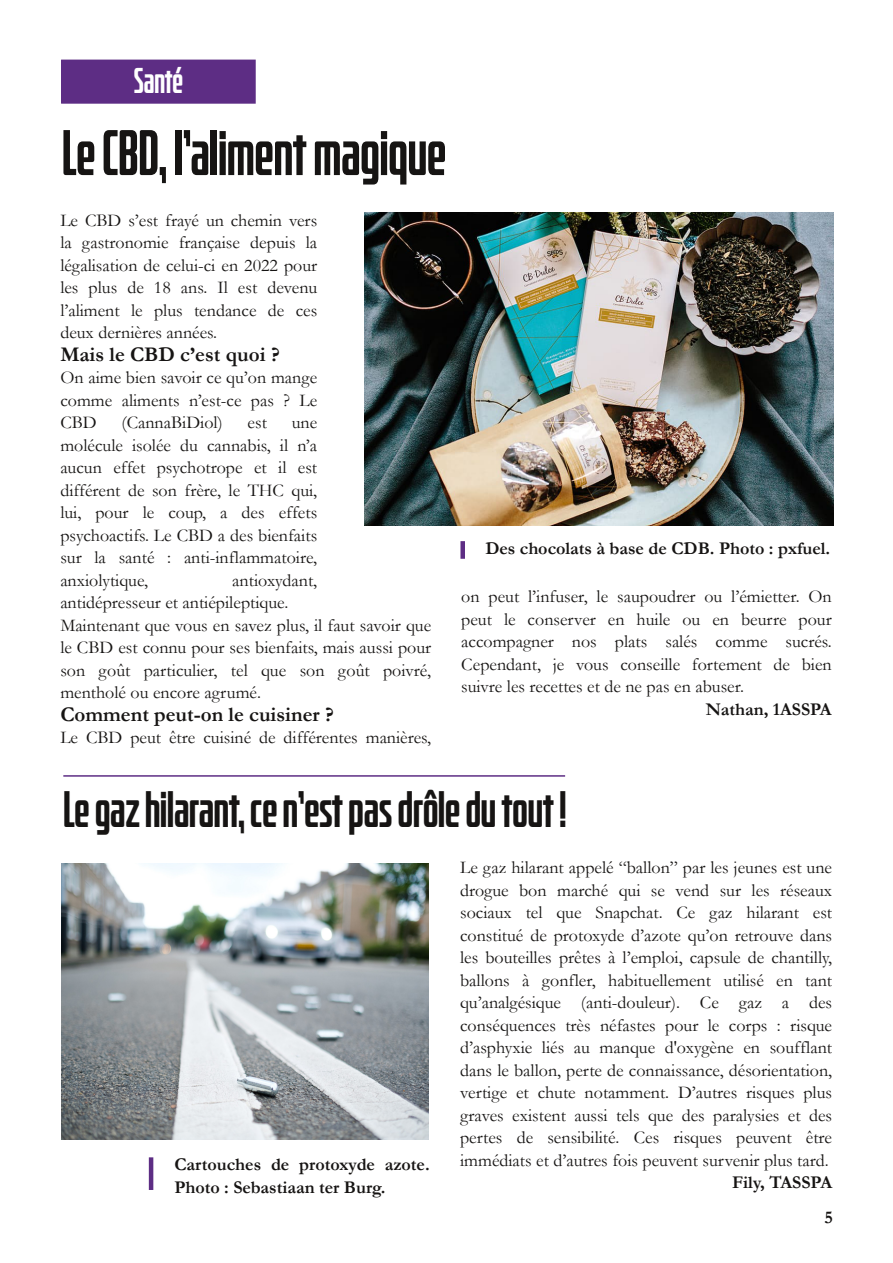
<style>
.page{position:relative;width:893px;height:1263px;background:#fff}
.page>*{position:absolute;margin:0;border:0;box-sizing:border-box;transform-origin:0 0}
.t1{font:700 57px "Bitcrusher Cd Rg";color:#161413}
.t2{font:700 45px "Bitcrusher Cd Rg";color:#161413}
.t3{font:700 31.5px "Bitcrusher Cd Rg";letter-spacing:-.005em;color:#fff}
.t4{font:700 21px "Garamond";color:#161413}
.t5{font:18px/22.5px "Garamond";color:#161413;text-align:justify}
.t6{font:700 18px/22.5px "Garamond";color:#161413}
</style>
<div class="page">
<div style="left:62px;top:60px;width:193px;height:43px;background:#5d2d84"></div>
<div style="left:61px;top:60px;width:195px;height:44px;border:2px solid #5d2d84"></div>
<img style="left:364px;top:213px;width:470px;height:313px">
<img style="left:61px;top:864px;width:368px;height:275px">
<hr style="left:149px;top:1157px;width:4px;height:33px;background:#5d2d84">
<div style="left:460px;top:541px;width:5px;height:18px;background:#5d2d84"></div>
<hr style="left:63px;top:775px;width:502px;height:2px;background:#5d2d84">
<h3 class="t3" style="left:134px;top:61px;width:51px">Ѕаnté</h3>
<h1 class="t1" style="left:62px;top:116px;width:386px">LеСВD, l’аlімеntмаgіquе</h1>
<p class="t5" style="left:60px;top:209px;width:258px">Le CBD s’est frayé un chemin vers la gastronomie française depuis la légalisation de celui-ci en 2022 pour les plus de 18 ans. Il est devenu l’aliment le plus tendance de ces deux dernières années.</p>
<p class="t4" style="left:60px;top:342px;width:221px">Mais le CBD c’est quoi ?</p>
<p class="t5" style="left:60px;top:366px;width:258px">On aime bien savoir ce qu’on mange comme aliments n’est-ce pas ? Le CBD</p>
<p class="t5" style="left:121px;top:411px;width:103px">(CannaBiDiol)</p>
<p class="t5" style="left:248px;top:411px;width:21px">est</p>
<p class="t5" style="left:60px;top:411px;width:258px;text-indent:231px">une molécule isolée du cannabis, il n’a aucun effet psychotrope et il est différent de son frère, le THC qui, lui, pour le coup, a des effets psychoactifs. Le CBD a des bienfaits sur la santé : anti-inflammatoire, anxiolytique,</p>
<p class="t5" style="left:60px;top:569px;width:372px;text-align:left;text-indent:172px">antioxydant,<br>antidépresseur et antiépileptique.<br>Maintenant que vous en savez plus, il faut savoir que le CBD est connu pour ses bienfaits, mais aussi pour son goût particulier, tel que son goût poivré, mentholé ou encore agrumé.</p>
<p class="t4" style="left:60px;top:702px;width:275px">Comment peut-on le cuisiner ?</p>
<p class="t5" style="left:60px;top:726px;width:372px">Le CBD peut être cuisiné de différentes manières,</p>
<p class="t6" style="left:485px;top:537px;width:346px">Des chocolats à base de CDB. Photo : pxfuel.</p>
<p class="t5" style="left:461px;top:585px;width:372px">on peut l’infuser, le saupoudrer ou l’émietter. On peut le conserver en huile ou en beurre pour accompagner nos plats salés comme sucrés.<br>Cependant, je vous conseille fortement de bien suivre les recettes et de ne pas en abuser.</p>
<p class="t6" style="left:706px;top:698px;width:127px">Nathan, 1ASSPA</p>
<h2 class="t2" style="left:63px;top:780px;width:505px">Lеgаzһіlаrаnt,сеn’еѕtраѕdrôlеdutоut!</h2>
<p class="t6" style="left:174px;top:1153px;width:257px">Cartouches de protoxyde azote.<br>Photo : Sebastiaan ter Burg.</p>
<p class="t5" style="left:460px;top:857px;width:373px">Le gaz hilarant appelé “ballon” par les jeunes est une drogue bon marché qui se vend sur les réseaux sociaux tel que Snapchat. Ce gaz hilarant est constitué de protoxyde d’azote qu’on retrouve dans les bouteilles prêtes à l’emploi, capsule de chantilly, ballons à gonfler, habituellement utilisé en tant qu’analgésique (anti-douleur). Ce gaz a des conséquences très néfastes pour le corps : risque d’asphyxie liés au manque d'oxygène en soufflant dans le ballon, perte de connaissance, désorientation, vertige et chute notamment. D’autres risques plus graves existent aussi tels que des paralysies et des pertes de sensibilité. Ces risques peuvent être immédiats et d’autres fois peuvent survenir plus tard.</p>
<p class="t6" style="left:732px;top:1172px;width:101px">Fily, TASSPA</p>
<p class="t6" style="left:824px;top:1206px;width:10px">5</p>
</div>
